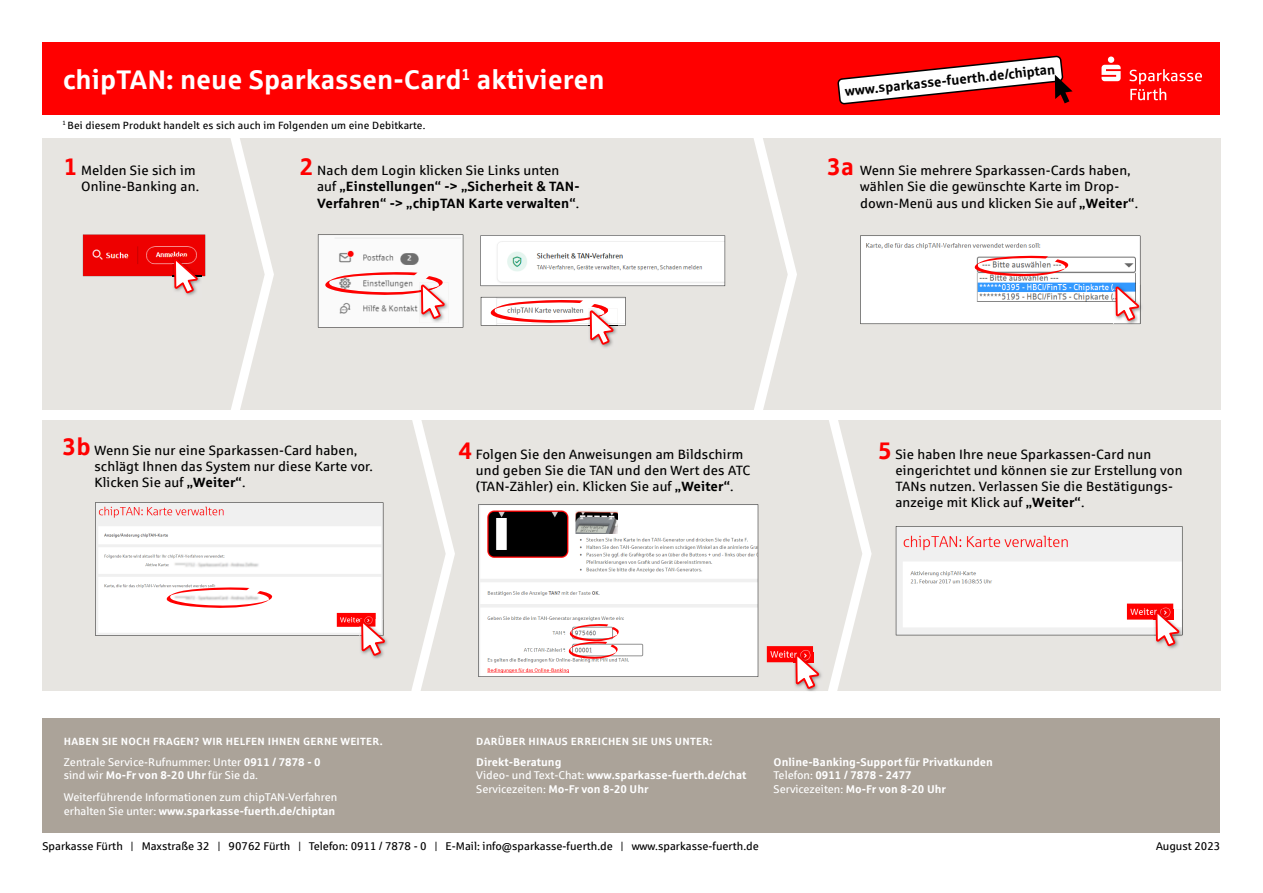
<style>
.page{position:relative;width:1263px;height:893px;background:#fff}
.page>*{position:absolute;margin:0;border:0;box-sizing:border-box;transform-origin:0 0}
.t1{font:700 27px "Sparkasse Rg";color:#fff}
.t2{font:13.5px/16.2px "Sparkasse Rg";letter-spacing:.01em;color:#000}
.t3{font:700 13.5px/16.2px "Sparkasse Rg";letter-spacing:.01em;color:#000}
.t4{font:700 11.25px/13.5px "Sparkasse Rg";color:#fff}
.t5{font:11.25px/13.5px "Sparkasse Rg";color:#fff}
.t6{font:11.25px "Sparkasse Rg";color:#000}
.t7{font:700 10.5px "Sparkasse Rg";letter-spacing:.025em;color:#fff}
.t8{font:10.5px "Sparkasse Rg";letter-spacing:.01em;color:#000}
.s1{font-weight:700;font-size:24px;color:#f00}
.s2{font-size:24px;color:#f00}
.s3{font-weight:400}
.s4{font-weight:700}
</style>
<div class="page">
<div style="left:43px;top:43px;width:1177px;height:72px;background:#f00"></div>
<div style="left:42px;top:138px;width:1178px;height:553px;background:#e7e5e1"></div>
<div style="left:28px;top:410px;width:1206px;height:9px;background:#fff"></div>
<svg style="left:230px;top:138px;width:44px;height:272px"></svg>
<svg style="left:411px;top:419px;width:44px;height:272px"></svg>
<svg style="left:754px;top:138px;width:43px;height:272px"></svg>
<svg style="left:828px;top:419px;width:43px;height:272px"></svg>
<svg style="left:480px;top:235px;width:245px;height:51px;background:#f2f3f3"></svg>
<img style="left:1114px;top:284px;width:28px;height:41px">
<svg style="left:860px;top:236px;width:280px;height:88px;background:#ebeaef"></svg>
<img style="left:372px;top:638px;width:16px;height:21px">
<svg style="left:95px;top:502px;width:290px;height:154px"></svg>
<svg style="left:478px;top:504px;width:280px;height:173px;background:#e4e2e2"></svg>
<img style="left:767px;top:646px;width:46px;height:16px">
<img style="left:794px;top:652px;width:28px;height:39px">
<img style="left:794px;top:652px;width:19px;height:10px">
<svg style="left:795px;top:655px;width:24px;height:34px"></svg>
<img style="left:1167px;top:610px;width:16px;height:39px">
<svg style="left:896px;top:526px;width:286px;height:120px"></svg>
<svg style="left:568px;top:624px;width:53px;height:35px;background:#f0c1c1"></svg>
<img style="left:185px;top:293px;width:10px;height:3px">
<svg style="left:83px;top:235px;width:122px;height:58px"></svg>
<svg style="left:318px;top:235px;width:145px;height:92px;background:#f2e3e3"></svg>
<img style="left:601px;top:345px;width:10px;height:3px">
<svg style="left:481px;top:297px;width:145px;height:48px"></svg>
<div style="left:43px;top:718px;width:1177px;height:115px;background:#aba399"></div>
<svg style="left:837px;top:55px;width:235px;height:50px"></svg>
<svg style="left:1101px;top:57px;width:19px;height:24px"></svg>
<svg style="left:1129px;top:69px;width:73px;height:31px"></svg>
<h1 class="t1" style="left:63px;top:62px;width:543px">chipTAN: neue Sparkassen-Card<sup>1</sup> aktivieren</h1>
<p class="t8" style="left:63px;top:119px;width:364px"><sup>1</sup> Bei diesem Produkt handelt es sich auch im Folgenden um eine Debitkarte.</p>
<p class="t3" style="left:844px;top:83px;width:212px;rotate:-6deg">www.sparkasse-fuerth.de/chiptan</p>
<p class="t2" style="left:64px;top:162px;width:137px;text-align:right"><span class="s1">1</span> Melden Sie sich im<br>Online-Banking an.</p>
<p class="t3" style="left:317px;top:162px;width:264px;text-indent:-17px"><span class="s2">2</span> <span class="s3">Nach dem Login klicken Sie Links unten auf</span> „Einstellungen“ -&gt; „Sicherheit &amp; TAN-<br>Verfahren“ -&gt; „chipTAN Karte verwalten“<span class="s3">.</span></p>
<p class="t2" style="left:860px;top:162px;width:279px;text-indent:-33px"><span class="s1">3a</span> Wenn Sie mehrere Sparkassen-Cards haben, wählen Sie die gewünschte Karte im Drop&shy;down-Menü aus und klicken Sie auf <span class="s4">„Weiter“</span>.</p>
<p class="t2" style="left:94px;top:442px;width:280px;text-indent:-32px"><span class="s1">3b</span> Wenn Sie nur eine Sparkassen-Card haben, schlägt Ihnen das System nur diese Karte vor.<br>Klicken Sie auf <span class="s4">„Weiter“</span>.</p>
<p class="t2" style="left:476px;top:446px;width:276px;text-indent:-17px"><span class="s1">4</span> Folgen Sie den Anweisungen am Bildschirm und geben Sie die TAN und den Wert des ATC (TAN-Zähler) ein. Klicken Sie auf <span class="s4">„Weiter“</span>.</p>
<p class="t2" style="left:895px;top:446px;width:289px;text-indent:-17px"><span class="s1">5</span> Sie haben Ihre neue Sparkassen-Card nun eingerichtet und können sie zur Erstellung von TANs nutzen. Verlassen Sie die Bestätigungs&shy;anzeige mit Klick auf <span class="s4">„Weiter“</span>.</p>
<p class="t7" style="left:64px;top:734px;width:320px">HABEN SIE NOCH FRAGEN? WIR HELFEN IHNEN GERNE WEITER.</p>
<p class="t5" style="left:64px;top:754px;width:258px">Zentrale Service-Rufnummer: Unter <span class="s4">0911 / 7878 - 0 </span>sind wir <span class="s4">Mo-Fr von 8-20 Uhr</span> für Sie da.</p>
<p class="t5" style="left:64px;top:790px;width:275px">Weiterführende Informationen zum chipTAN-Verfahren erhalten Sie unter: <span class="s4">www.sparkasse-fuerth.de/chiptan</span></p>
<p class="t7" style="left:476px;top:734px;width:238px">DARÜBER HINAUS ERREICHEN SIE UNS UNTER:</p>
<p class="t4" style="left:476px;top:754px;width:272px">Direkt-Beratung<br><span class="s3">Video- und Text-Chat:</span> www.sparkasse-fuerth.de/chat<br><span class="s3">Servicezeiten:</span> Mo-Fr von 8-20 Uhr</p>
<p class="t4" style="left:774px;top:754px;width:221px">Online-Banking-Support für Privatkunden<br><span class="s3">Telefon:</span> 0911 / 7878 - 2477<br><span class="s3">Servicezeiten:</span> Mo-Fr von 8-20 Uhr</p>
<p class="t6" style="left:43px;top:839px;width:718px">Sparkasse Fürth | Maxstraße 32 | 90762 Fürth | Telefon: 0911 / 7878 - 0 | E-Mail: info@sparkasse-fuerth.de | www.sparkasse-fuerth.de</p>
<p class="t6" style="left:1156px;top:839px;width:66px">August 2023</p>
</div>
